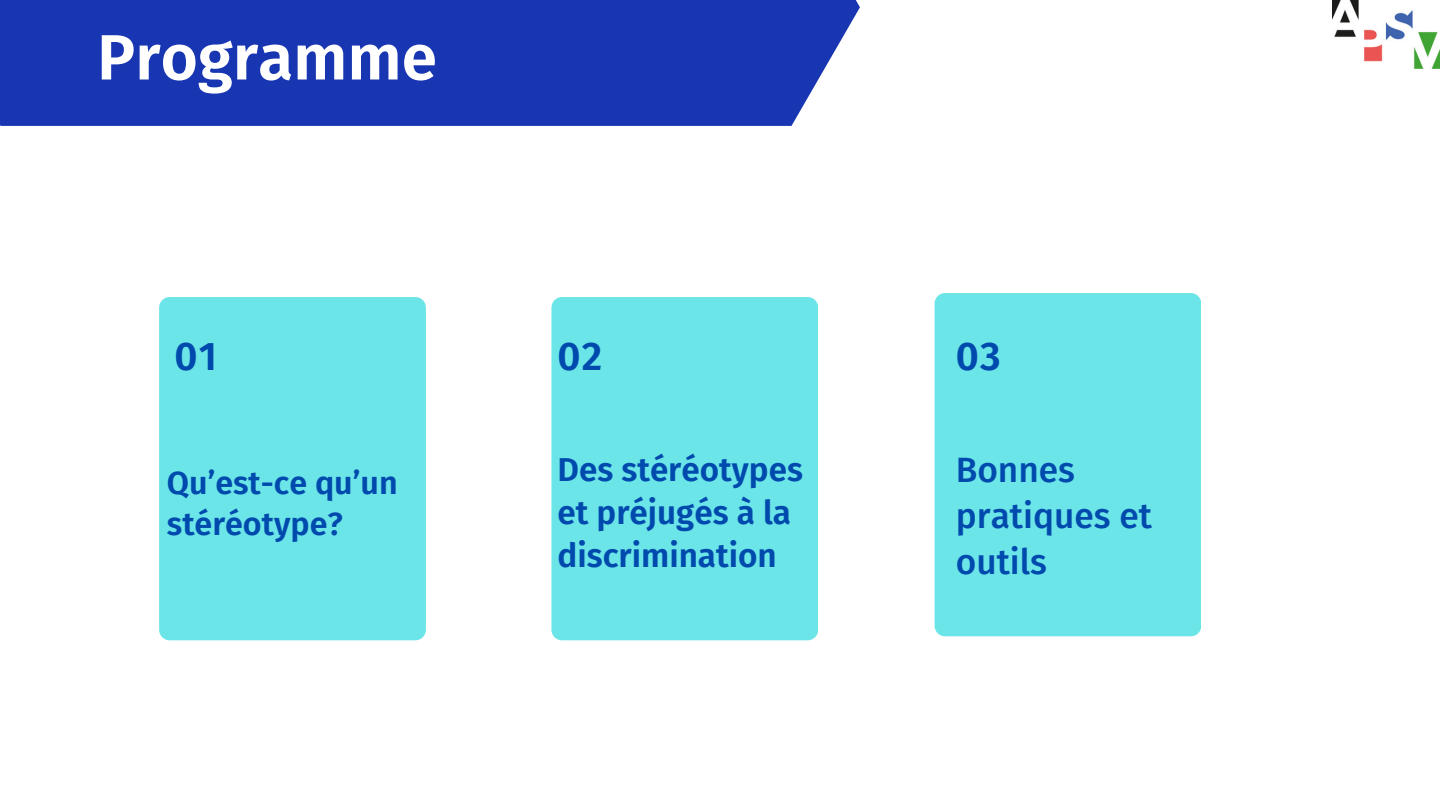
<style>
.page{position:relative;width:1440px;height:810px;background:#fff}
.page>*{position:absolute;margin:0;border:0;box-sizing:border-box;transform-origin:0 0}
.t1{font:600 64px "Fira Sans";color:#fff}
.t2{font:600 40px "Fira Sans";color:#004aad}
.t3{font:500 35.2px/45.8px "Fira Sans";color:#004aad}
.t4{font:600 33.2px/42.8px "Fira Sans";color:#004aad}
.t5{font:600 32.2px/41.2px "Fira Sans";color:#004aad}
</style>
<div class="page">
<div style="left:159px;top:297px;width:267px;height:343px;background:#6ce5e8;border-radius:11px"></div>
<div style="left:935px;top:293px;width:266px;height:343px;background:#6ce5e8;border-radius:11px"></div>
<div style="left:551px;top:297px;width:267px;height:343px;background:#6ce5e8;border-radius:11px"></div>
<img style="left:1332px;top:0;width:108px;height:69px">
<div style="left:0;top:0;width:860px;height:126px;background:#1836b2"></div>
<p class="t1" style="left:97px;top:20px;width:341px">Programme</p>
<p class="t2" style="left:174px;top:333px;width:44px">01</p>
<p class="t5" style="left:167px;top:462px;width:232px">Qu’est-ce qu’un stéréotype?</p>
<p class="t2" style="left:557px;top:333px;width:46px">02</p>
<p class="t4" style="left:557px;top:449px;width:247px">Des stéréotypes et préjugés à la discrimination</p>
<p class="t2" style="left:956px;top:333px;width:46px">03</p>
<p class="t3" style="left:956px;top:448px;width:198px">Bonnes pratiques et outils</p>
</div>
